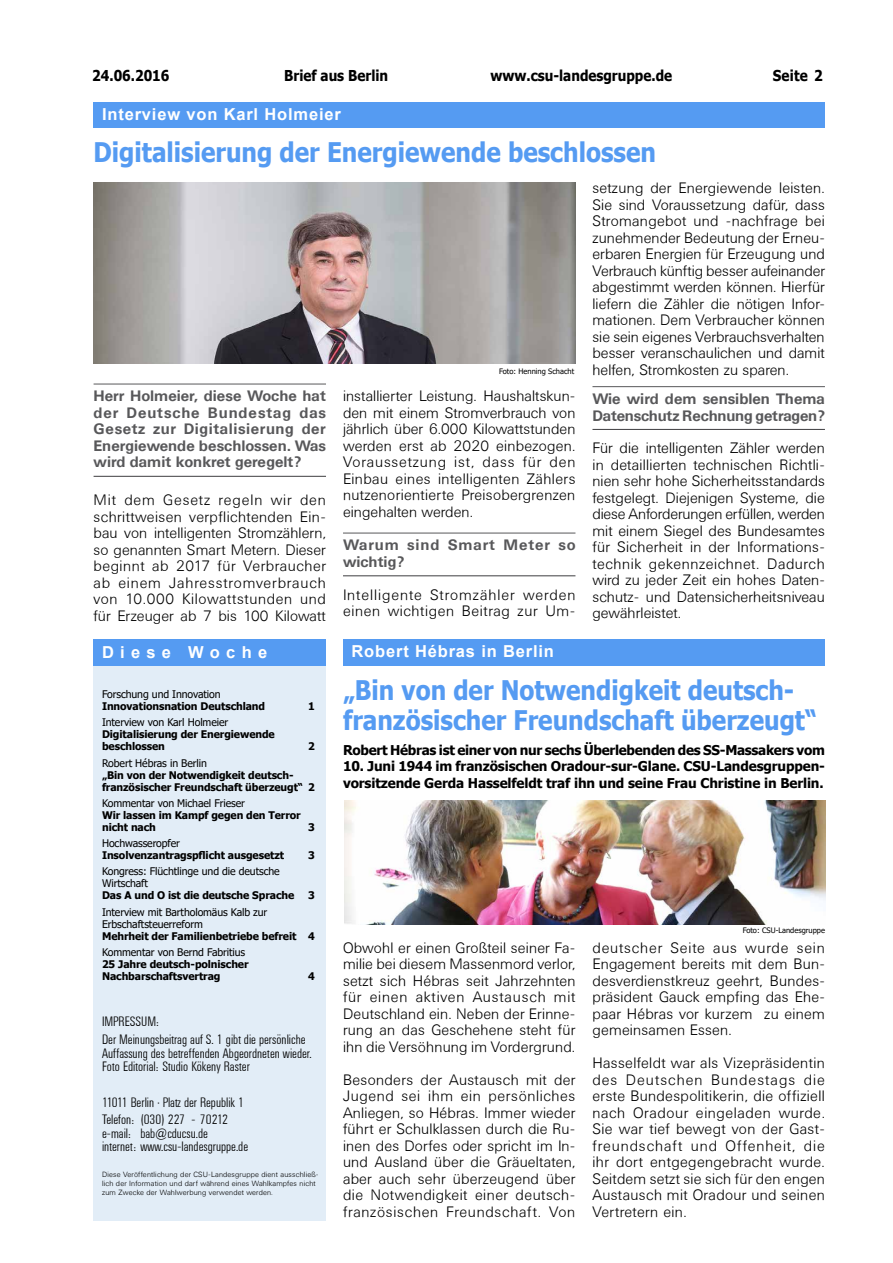
<style>
.page{position:relative;width:893px;height:1263px;background:#fff}
.page>*{position:absolute;margin:0;border:0;box-sizing:border-box;transform-origin:0 0}
._01_BaB_Überschrift{font:700 27px/30px "Tahoma";color:#559bf2;scale:.9 1}
._01_BaB_Überschrift-2{font:700 16.5px "Arial";letter-spacing:.05em;color:#fff}
._08_BaB_Überschrift{font:700 16.5px "Arial";color:#fff}
._04_BaB_Interview_Fl{font:300 15px/16.5px "Univers BSK";color:#000;text-align:justify}
._04_BaB_Fließtext{font:300 15px/16.5px "Univers BSK";letter-spacing:.01em;color:#000;text-align:justify}
._04_BaB_Überschrift{font:700 15px/16.5px "Univers BSK";color:#58585a;text-align:justify}
._04_BaB_Interview_Fl-2{font:300 15px/16.5px "Univers BSK";letter-spacing:.045em;color:#000}
._06_BaB_Nr____Datum{font:700 15px "Tahoma";color:#000;scale:.9 1}
._04_BaB_Überschrift-2{font:700 15px/16.5px "Univers BSK";letter-spacing:.055em;color:#58585a}
._10_BaB_Impressum{font:300 13.5px/13.5px "Univers Condensed BSK";color:#000}
._03_BaB_Teaser{font:700 13.5px/16.5px "Tahoma";letter-spacing:-.01em;color:#000}
._09_BaB_Inhaltsverze{font:700 10.5px/12px "Tahoma";letter-spacing:-.01em;color:#000}
._09_BaB_Inhaltsverze-2{font:10.5px/12px "Tahoma";letter-spacing:-.01em;color:#000}
._10a_BaB_Impressum_W{font:300 7.5px/9px "Univers BSK";letter-spacing:.02em;color:#000}
._13_BaB_Rechtevermer{font:7.5px "Tahoma";color:#000}
</style>
<div class="page">
<div style="left:94px;top:639px;width:232px;height:582px;background:#e2edf7"></div>
<div style="left:94px;top:639px;width:232px;height:27px;background:#559bf2"></div>
<div style="left:343px;top:639px;width:482px;height:26px;background:#559bf2"></div>
<div style="left:94px;top:102px;width:731px;height:26px;background:#559bf2"></div>
<hr style="left:94px;top:384px;width:232px;height:1px;background:#58585a">
<hr style="left:94px;top:476px;width:232px;height:1px;background:#3e3d40">
<hr style="left:343px;top:533px;width:232px;height:1px;background:#58585a">
<hr style="left:343px;top:575px;width:232px;height:1px;background:#3e3d40">
<hr style="left:592px;top:386px;width:233px;height:1px;background:#58585a">
<hr style="left:592px;top:429px;width:233px;height:1px;background:#3e3d40">
<img style="left:94px;top:182px;width:481px;height:181px">
<img style="left:344px;top:800px;width:482px;height:124px">
<p class="_06_BaB_Nr____Datum" style="left:284px;top:65px;width:117px">Brief aus Berlin</p>
<p class="_06_BaB_Nr____Datum" style="left:92px;top:65px;width:87px">24.06.2016</p>
<p class="_06_BaB_Nr____Datum" style="left:490px;top:65px;width:203px">www.csu-landesgruppe.de</p>
<p class="_06_BaB_Nr____Datum" style="left:773px;top:65px;width:57px">Seite 2</p>
<p class="_01_BaB_Überschrift-2" style="left:102px;top:103px;width:240px">Interview von Karl Holmeier</p>
<p class="_01_BaB_Überschrift" style="left:94px;top:138px;width:626px">Digitalisierung der Energiewende beschlossen</p>
<p class="_04_BaB_Überschrift" style="left:94px;top:388px;width:234px">Herr Holmeier, diese Woche hat der Deutsche Bundestag das Gesetz zur Digitalisierung der Energiewende beschlossen. Was wird damit konkret geregelt?</p>
<p class="_04_BaB_Interview_Fl" style="left:94px;top:492px;width:234px">Mit dem Gesetz regeln wir den schrittweisen verpflichtenden Ein&shy;bau von intelligenten Stromzählern, so genannten Smart Metern. Dieser beginnt ab 2017 für Verbraucher ab einem Jahresstromverbrauch von 10.000 Kilowattstunden und für Erzeuger ab 7 bis 100 Kilowatt</p>
<p class="_08_BaB_Überschrift" style="left:102px;top:640px;width:167px">D i e s e W o c h e</p>
<p class="_09_BaB_Inhaltsverze-2" style="left:102px;top:689px;width:120px">Forschung und Innovation</p>
<p class="_09_BaB_Inhaltsverze" style="left:102px;top:701px;width:165px">Innovationsnation Deutschland</p>
<p class="_09_BaB_Inhaltsverze" style="left:308px;top:701px;width:8px">1</p>
<p class="_09_BaB_Inhaltsverze-2" style="left:102px;top:717px;width:128px">Interview von Karl Holmeier</p>
<p class="_09_BaB_Inhaltsverze" style="left:102px;top:729px;width:174px">Digitalisierung der Energiewende beschlossen</p>
<p class="_09_BaB_Inhaltsverze" style="left:308px;top:741px;width:8px">2</p>
<p class="_09_BaB_Inhaltsverze-2" style="left:102px;top:757px;width:106px">Robert Hébras in Berlin</p>
<p class="_09_BaB_Inhaltsverze" style="left:102px;top:769px;width:214px">„Bin von der Notwendigkeit deutsch&shy;französischer Freundschaft überzeugt“ 2</p>
<p class="_09_BaB_Inhaltsverze-2" style="left:102px;top:798px;width:144px">Kommentar von Michael Frieser</p>
<p class="_09_BaB_Inhaltsverze" style="left:102px;top:809px;width:200px">Wir lassen im Kampf gegen den Terror nicht nach</p>
<p class="_09_BaB_Inhaltsverze" style="left:308px;top:821px;width:8px">3</p>
<p class="_09_BaB_Inhaltsverze-2" style="left:102px;top:838px;width:79px">Hochwasseropfer</p>
<p class="_09_BaB_Inhaltsverze" style="left:102px;top:850px;width:184px">Insolvenzantragspflicht ausgesetzt</p>
<p class="_09_BaB_Inhaltsverze" style="left:308px;top:850px;width:8px">3</p>
<p class="_09_BaB_Inhaltsverze-2" style="left:102px;top:866px;width:179px">Kongress: Flüchtlinge und die deutsche<br>Wirtschaft</p>
<p class="_09_BaB_Inhaltsverze" style="left:102px;top:890px;width:194px">Das A und O ist die deutsche Sprache</p>
<p class="_09_BaB_Inhaltsverze" style="left:308px;top:890px;width:8px">3</p>
<p class="_09_BaB_Inhaltsverze-2" style="left:102px;top:906px;width:167px">Interview mit Bartholomäus Kalb zur<br>Erbschaftsteuerreform</p>
<p class="_09_BaB_Inhaltsverze" style="left:102px;top:930px;width:214px">Mehrheit der Familienbetriebe befreit 4</p>
<p class="_09_BaB_Inhaltsverze-2" style="left:102px;top:947px;width:145px">Kommentar von Bernd Fabritius</p>
<p class="_09_BaB_Inhaltsverze" style="left:102px;top:958px;width:148px">25 Jahre deutsch-polnischer<br>Nachbarschaftsvertrag</p>
<p class="_09_BaB_Inhaltsverze" style="left:308px;top:970px;width:8px">4</p>
<p class="_10_BaB_Impressum" style="left:102px;top:1015px;width:58px">IMPRESSUM:</p>
<p class="_10_BaB_Impressum" style="left:102px;top:1033px;width:211px">Der Meinungsbeitrag auf S. 1 gibt die persönliche<br>Auffassung des betreffenden Abgeordneten wieder.</p>
<p class="_10_BaB_Impressum" style="left:102px;top:1060px;width:149px">Foto Editorial: Studio Kökeny Raster</p>
<p class="_10_BaB_Impressum" style="left:102px;top:1095px;width:144px">11011 Berlin · Platz der Republik 1</p>
<p class="_10_BaB_Impressum" style="left:102px;top:1113px;width:127px">Telefon: (030) 227 - 70212 e-mail: bab@cducsu.de</p>
<p class="_10_BaB_Impressum" style="left:102px;top:1140px;width:148px">internet: www.csu-landesgruppe.de</p>
<p class="_10a_BaB_Impressum_W" style="left:102px;top:1170px;width:218px">Diese Veröffentlichung der CSU-Landesgruppe dient ausschließ&shy;lich der Information und darf während eines Wahlkampfes nicht zum Zwecke der Wahlwerbung verwendet werden.</p>
<p class="_13_BaB_Rechtevermer" style="left:499px;top:366px;width:77px">Foto: Henning Schacht</p>
<p class="_04_BaB_Interview_Fl" style="left:343px;top:388px;width:234px">installierter Leistung. Haushaltskun&shy;den mit einem Stromverbrauch von jährlich über 6.000 Kilowattstunden werden erst ab 2020 einbezogen.<br>Voraussetzung ist, dass für den Einbau eines intelligenten Zählers nutzenorientierte Preisobergrenzen eingehalten werden.</p>
<p class="_04_BaB_Überschrift-2" style="left:343px;top:537px;width:234px">Warum sind Smart Meter so wichtig?</p>
<p class="_04_BaB_Interview_Fl-2" style="left:343px;top:586px;width:234px">Intelligente Stromzähler werden einen wichtigen Beitrag zur Um-</p>
<p class="_01_BaB_Überschrift-2" style="left:352px;top:640px;width:204px">Robert Hébras in Berlin</p>
<p class="_04_BaB_Interview_Fl" style="left:592px;top:180px;width:234px">setzung der Energiewende leisten.<br>Sie sind Voraussetzung dafür, dass Stromangebot und -nachfrage bei zunehmender Bedeutung der Erneu&shy;erbaren Energien für Erzeugung und Verbrauch künftig besser aufeinander abgestimmt werden können. Hierfür liefern die Zähler die nötigen Infor&shy;mationen. Dem Verbraucher können sie sein eigenes Verbrauchsverhalten besser veranschaulichen und damit helfen, Stromkosten zu sparen.</p>
<p class="_04_BaB_Überschrift" style="left:592px;top:391px;width:234px">Wie wird dem sensiblen Thema<br>Datenschutz Rechnung getragen?</p>
<p class="_04_BaB_Interview_Fl" style="left:592px;top:440px;width:234px">Für die intelligenten Zähler werden in detaillierten technischen Richtli&shy;nien sehr hohe Sicherheitsstandards festgelegt. Diejenigen Systeme, die diese Anforderungen erfüllen, werden mit einem Siegel des Bundesamtes für Sicherheit in der Informations&shy;technik gekennzeichnet. Dadurch wird zu jeder Zeit ein hohes Daten&shy;schutz- und Datensicherheitsniveau gewährleistet.</p>
<p class="_01_BaB_Überschrift" style="left:343px;top:676px;width:528px">„Bin von der Notwendigkeit deutsch&shy;französischer Freundschaft überzeugt“</p>
<p class="_03_BaB_Teaser" style="left:343px;top:742px;width:483px">Robert Hébras ist einer von nur sechs Überlebenden des SS-Massakers vom</p>
<p class="_03_BaB_Teaser" style="left:343px;top:758px;width:483px">10. Juni 1944 im französischen Oradour-sur-Glane. CSU-Landesgruppen&shy;vorsitzende Gerda Hasselfeldt traf ihn und seine Frau Christine in Berlin.</p>
<p class="_04_BaB_Fließtext" style="left:343px;top:939px;width:234px">Obwohl er einen Großteil seiner Fa&shy;milie bei diesem Massenmord verlor, setzt sich Hébras seit Jahrzehnten für einen aktiven Austausch mit Deutschland ein. Neben der Erinne&shy;rung an das Geschehene steht für ihn die Versöhnung im Vordergrund.</p>
<p class="_04_BaB_Fließtext" style="left:343px;top:1071px;width:234px">Besonders der Austausch mit der Jugend sei ihm ein persönliches Anliegen, so Hébras. Immer wieder führt er Schulklassen durch die Ru&shy;inen des Dorfes oder spricht im In&shy;und Ausland über die Gräueltaten, aber auch sehr überzeugend über die Notwendigkeit einer deutsch&shy;französischen Freundschaft. Von</p>
<p class="_13_BaB_Rechtevermer" style="left:743px;top:925px;width:84px">Foto: CSU-Landesgruppe</p>
<p class="_04_BaB_Fließtext" style="left:592px;top:939px;width:234px">deutscher Seite aus wurde sein Engagement bereits mit dem Bun&shy;desverdienstkreuz geehrt, Bundes&shy;präsident Gauck empfing das Ehe&shy;paar Hébras vor kurzem zu einem gemeinsamen Essen.</p>
<p class="_04_BaB_Fließtext" style="left:592px;top:1055px;width:234px">Hasselfeldt war als Vizepräsidentin des Deutschen Bundestags die erste Bundespolitikerin, die offiziell nach Oradour eingeladen wurde.<br>Sie war tief bewegt von der Gast&shy;freundschaft und Offenheit, die ihr dort entgegengebracht wurde.<br>Seitdem setzt sie sich für den engen Austausch mit Oradour und seinen Vertretern ein.</p>
</div>
